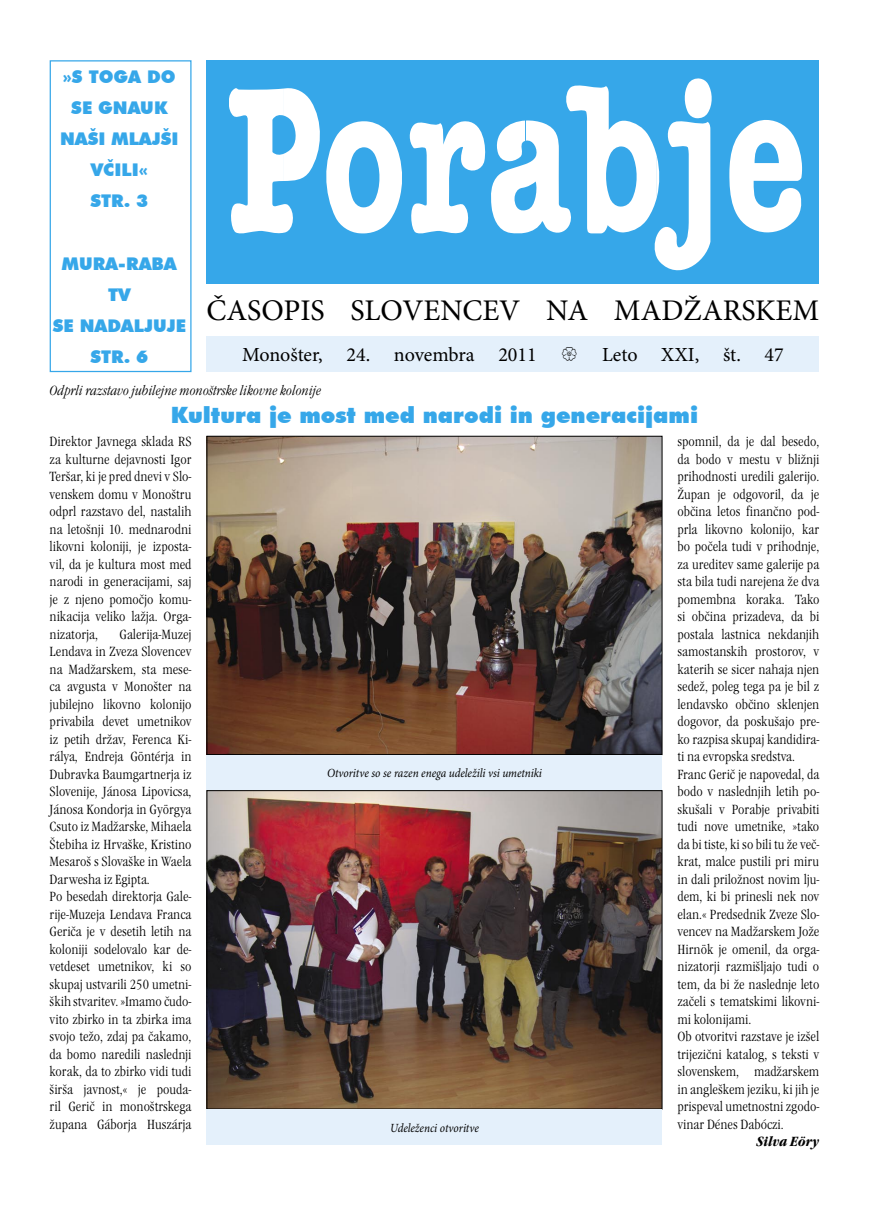
<style>
.page{position:relative;width:869px;height:1205px;background:#fff}
.page>*{position:absolute;margin:0;border:0;box-sizing:border-box;transform-origin:0 0}
.t1{font:30px "Minion Pro";color:#000}
.cím{font:900 22.5px "Futura BT";color:#36a7e9}
.t2{font:20px "Minion Pro";color:#000}
.cím-2{font:900 17.5px/31.1px "Futura BT";color:#36a7e9;text-align:center}
.ujszoveg{font:13.75px/17.5px "Garamond Itc TEE Ligh Cond";color:#000;text-align:justify;scale:1.05 1}
.ujszoveg-2{font:13.75px "Garamond Itc TEE Ligh Cond Ital";color:#000}
.ujalairas{font:italic 700 condensed 13.75px "Garamond Itc TEE";color:#000;scale:1.05 1}
.szoveg{font:italic 12.5px "Minion Pro";letter-spacing:-.005em;color:#000;scale:.9 1}
</style>
<div class="page">
<div style="left:206px;top:337px;width:613px;height:35px;background:#e4f0fb"></div>
<div style="left:206px;top:60px;width:613px;height:223px;background:#36a7e9"></div>
<svg style="left:229px;top:79px;width:572px;height:191px"></svg>
<div style="left:50px;top:60px;width:141px;height:312px;border:1px solid #36a7e9"></div>
<img style="left:208px;top:438px;width:452px;height:315px">
<div style="left:206px;top:436px;width:456px;height:319px;border:1px solid #000"></div>
<div style="left:206px;top:755px;width:456px;height:35px;background:#e4f0fb"></div>
<img style="left:208px;top:792px;width:452px;height:315px">
<div style="left:206px;top:790px;width:456px;height:319px;border:1px solid #000"></div>
<div style="left:206px;top:1109px;width:456px;height:35px;background:#e4f0fb"></div>
<p class="cím-2" style="left:63px;top:61px;width:114px">»S TOGA DO<br>SE GNAUK</p>
<p class="cím-2" style="left:60px;top:123px;width:120px">NAŠI MLAJŠI<br>VČILI«</p>
<p class="cím-2" style="left:90px;top:185px;width:59px">STR. 3</p>
<p class="cím-2" style="left:62px;top:248px;width:116px">MURA-RABA<br>TV</p>
<p class="cím-2" style="left:53px;top:310px;width:135px">SE NADALJUJE</p>
<p class="cím-2" style="left:90px;top:341px;width:59px">STR. 6</p>
<p class="t1" style="left:206px;top:292px;width:614px">ČASOPIS SLOVENCEV NA MADŽARSKEM</p>
<p class="t2" style="left:242px;top:343px;width:296px">Monošter, 24. novembra 2011</p>
<p class="t2" style="left:601px;top:343px;width:183px">Leto XXI, št. 47</p>
<p class="ujszoveg-2" style="left:50px;top:383px;width:273px">Odprli razstavo jubilejne monoštrske likovne kolonije</p>
<p class="cím" style="left:171px;top:401px;width:528px">Kultura je most med narodi in generacijami</p>
<p class="ujszoveg" style="left:50px;top:433px;width:136px">Direktor Javnega sklada RS za kulturne dejavnosti Igor Teršar, ki je pred dnevi v Slo&shy;venskem domu v Monoštru odprl razstavo del, nastalih na letošnji 10. mednarodni likovni koloniji, je izposta&shy;vil, da je kultura most med narodi in generacijami, saj je z njeno pomočjo komu&shy;nikacija veliko lažja. Orga&shy;nizatorja,</p>
<p class="ujszoveg" style="left:50px;top:625px;width:136px;text-indent:70px">Galerija-Muzej Lendava in Zveza Slovencev na Madžarskem, sta mese&shy;ca avgusta v Monošter na jubilejno likovno kolonijo privabila devet umetnikov iz petih držav, Ferenca Ki&shy;rálya, Endreja Göntérja in Dubravka Baumgartnerja iz Slovenije, Jánosa Lipovicsa, Jánosa Kondorja in Györgya Csuto iz Madžarske, Mihaela Štebiha iz Hrvaške, Kristino Mesaroš s Slovaške in Waela Darwesha iz Egipta.</p>
<p class="ujszoveg" style="left:50px;top:888px;width:137px">Po besedah direktorja Gale&shy;rije-Muzeja Lendava Franca Geriča je v desetih letih na koloniji sodelovalo kar de&shy;vetdeset umetnikov, ki so skupaj ustvarili 250 umetni&shy;ških stvaritev. »Imamo čudo&shy;vito zbirko in ta zbirka ima svojo težo, zdaj pa čakamo, da bomo naredili naslednji korak, da to zbirko vidi tudi širša javnost,« je pouda&shy;ril Gerič in monoštrskega župana Gáborja Huszárja</p>
<p class="szoveg" style="left:327px;top:765px;width:240px">Otvoritve so se razen enega udeležili vsi umetniki</p>
<p class="szoveg" style="left:390px;top:1120px;width:100px">Udeleženci otvoritve</p>
<p class="ujszoveg" style="left:677px;top:433px;width:136px">spomnil, da je dal besedo, da bodo v mestu v bližnji prihodnosti uredili galerijo.<br>Župan je odgovoril, da je občina letos finančno pod&shy;prla likovno kolonijo, kar bo počela tudi v prihodnje, za ureditev same galerije pa sta bila tudi narejena že dva pomembna koraka. Tako si občina prizadeva, da bi postala lastnica nekdanjih samostanskih prostorov, v katerih se sicer nahaja njen sedež, poleg tega pa je bil z lendavsko občino sklenjen dogovor, da poskušajo pre&shy;ko razpisa skupaj kandidira&shy;ti na evropska sredstva.</p>
<p class="ujszoveg" style="left:677px;top:765px;width:136px">Franc Gerič je napovedal, da bodo v naslednjih letih po&shy;skušali v Porabje privabiti tudi nove umetnike, »tako da bi tiste, ki so bili tu že več&shy;krat, malce pustili pri miru in dali priložnost novim lju&shy;dem, ki bi prinesli nek nov elan.« Predsednik Zveze Slo&shy;vencev na Madžarskem Jože Hirnök je omenil, da orga&shy;nizatorji razmišljajo tudi o tem, da bi že naslednje leto začeli s tematskimi likovni&shy;mi kolonijami.</p>
<p class="ujszoveg" style="left:677px;top:1028px;width:136px">Ob otvoritvi razstave je izšel trijezični katalog, s teksti v slovenskem, madžarskem in angleškem jeziku, ki jih je prispeval umetnostni zgodo&shy;vinar Dénes Dabóczi.</p>
<p class="ujalairas" style="left:756px;top:1134px;width:61px">Silva Eöry</p>
</div>
